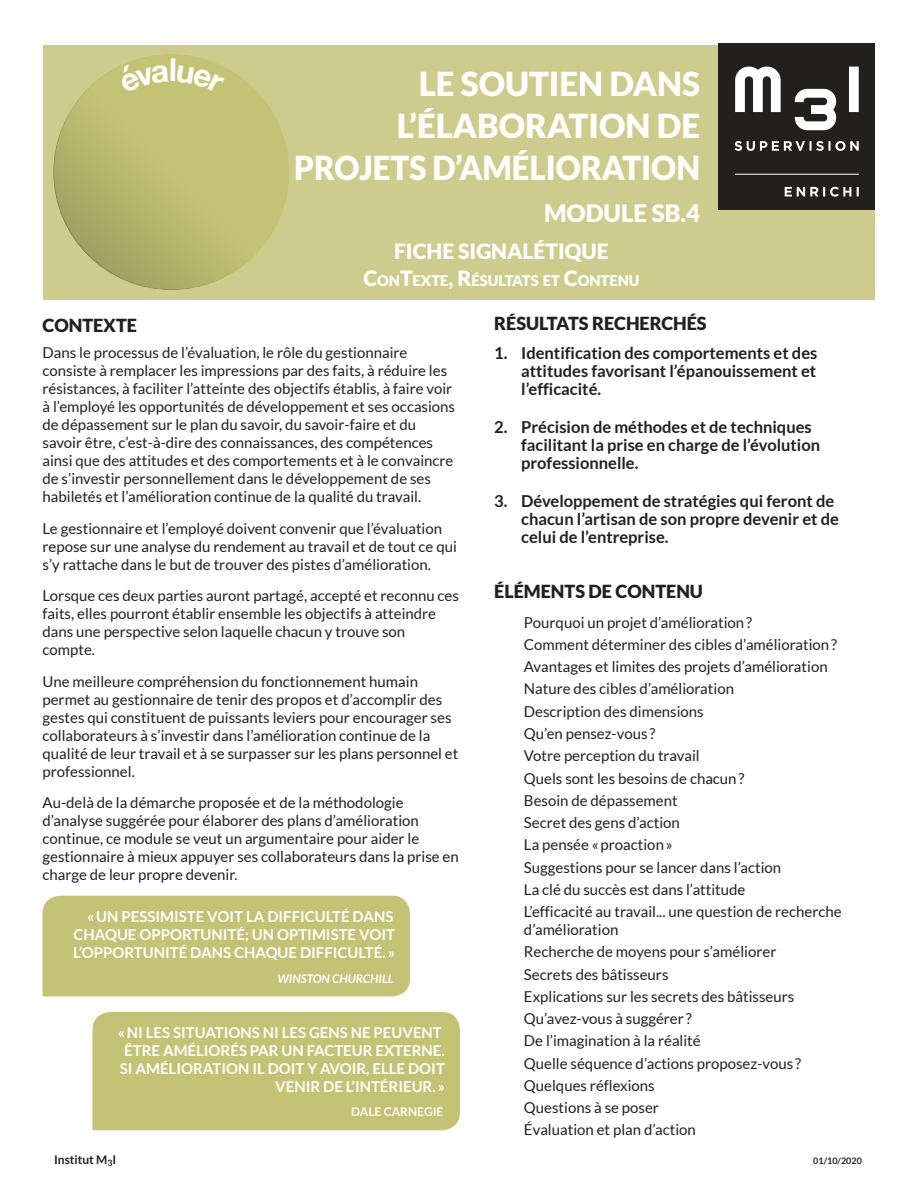
<style>
.page{position:relative;width:918px;height:1188px;background:#fff}
.page>*{position:absolute;margin:0;border:0;box-sizing:border-box;transform-origin:0 0}
.t1{font:900 33px/42px "Lato";color:#fff;text-align:right}
.t2{font:900 24px "Lato";color:#fff}
.t3{font:900 21px "Lato";color:#fff}
.t4{font:900 18px "Lato";color:#221f1f}
.t5{font:700 16.5px/18px "Lato";color:#221f1f}
.t6{font:15px/18px "Lato";color:#221f1f}
.t7{font:700 15px/18px "Lato";color:#fff;text-align:justify}
.t8{font:900 14.7px "Lato";color:#fff}
.t9{font:italic 700 12px "Lato";color:#fff}
.t10{font:700 12px "Lato";color:#fff}
.t11{font:700 12px "Lato";color:#221f1f}
.t12{font:700 9px "Lato";color:#221f1f}
.s1{font-size:21px}
</style>
<div class="page">
<div style="left:43px;top:45px;width:832px;height:255px;background:#cecc8d"></div>
<svg style="left:53px;top:54px;width:236px;height:236px;fill:#c4c375"></svg>
<div style="left:43px;top:896px;width:367px;height:100px;background:#c3c275"></div>
<div style="left:92px;top:1012px;width:368px;height:118px;background:#c3c275"></div>
<div style="left:719px;top:43px;width:156px;height:167px;background:#221f1f"></div>
<hr style="left:735px;top:174px;width:124px;height:1px;background:#fff">
<svg style="left:735px;top:141px;width:124px;height:10px"></svg>
<svg style="left:735px;top:67px;width:124px;height:63px"></svg>
<svg style="left:785px;top:187px;width:74px;height:10px"></svg>
<div style="left:116px;top:59px;width:109px;height:34px;background:#c4c375"></div>
<h1 class="t1" style="left:294px;top:63px;width:407px">LE SOUTIEN DANS<br>L’ÉLABORATION DE<br>PROJETS D’AMÉLIORATION</h1>
<h2 class="t2" style="left:544px;top:200px;width:157px">MODULE SB.4</h2>
<h3 class="t3" style="left:394px;top:240px;width:216px">FICHE SIGNALÉTIQUE</h3>
<p class="t8" style="left:363px;top:273px;width:278px"><span class="s1">C</span>ON<span class="s1">T</span>EXTE<span class="s1">, R</span>ÉSULTATS ET <span class="s1">C</span>ONTENU</p>
<p class="t4" style="left:43px;top:315px;width:96px">CONTEXTE</p>
<p class="t6" style="left:43px;top:344px;width:414px">Dans le processus de l’évaluation, le rôle du gestionnaire consiste à remplacer les impressions par des faits, à réduire les résistances, à faciliter l’atteinte des objectifs établis, à faire voir à l’employé les opportunités de développement et ses occasions de dépassement sur le plan du savoir, du savoir-faire et du savoir être, c’est-à-dire des connaissances, des compétences ainsi que des attitudes et des comportements et à le convaincre de s’investir personnellement dans le développement de ses habiletés et l’amélioration continue de la qualité du travail.</p>
<p class="t6" style="left:43px;top:519px;width:416px">Le gestionnaire et l’employé doivent convenir que l’évaluation repose sur une analyse du rendement au travail et de tout ce qui s’y rattache dans le but de trouver des pistes d’amélioration.</p>
<p class="t6" style="left:43px;top:587px;width:418px">Lorsque ces deux parties auront partagé, accepté et reconnu ces faits, elles pourront établir ensemble les objectifs à atteindre dans une perspective selon laquelle chacun y trouve son compte.</p>
<p class="t6" style="left:43px;top:672px;width:417px">Une meilleure compréhension du fonctionnement humain permet au gestionnaire de tenir des propos et d’accomplir des gestes qui constituent de puissants leviers pour encourager ses collaborateurs à s’investir dans l’amélioration continue de la qualité de leur travail et à se surpasser sur les plans personnel et professionnel.</p>
<p class="t6" style="left:43px;top:794px;width:418px">Au-delà de la démarche proposée et de la méthodologie d’analyse suggérée pour élaborer des plans d’amélioration continue, ce module se veut un argumentaire pour aider le gestionnaire à mieux appuyer ses collaborateurs dans la prise en charge de leur propre devenir.</p>
<p class="t7" style="left:73px;top:907px;width:323px;text-indent:14px">« UN PESSIMISTE VOIT LA DIFFICULTÉ DANS CHAQUE OPPORTUNITÉ; UN OPTIMISTE VOIT L’OPPORTUNITÉ DANS CHAQUE DIFFICULTÉ. »</p>
<p class="t9" style="left:277px;top:974px;width:118px">WINSTON CHURCHILL</p>
<p class="t7" style="left:118px;top:1023px;width:329px;text-align:right">« NI LES SITUATIONS NI LES GENS NE PEUVENT ÊTRE AMÉLIORÉS PAR UN FACTEUR EXTERNE.<br>SI AMÉLIORATION IL DOIT Y AVOIR, ELLE DOIT VENIR DE L’INTÉRIEUR. »</p>
<p class="t10" style="left:351px;top:1105px;width:94px">DALE CARNEGIE</p>
<p class="t4" style="left:494px;top:314px;width:214px">RÉSULTATS RECHERCHÉS</p>
<p class="t5" style="left:521px;top:344px;width:298px;text-align:justify;text-indent:-27px">1. Identification des comportements et des attitudes favorisant l’épanouissement et l’efficacité.</p>
<p class="t5" style="left:521px;top:418px;width:300px;text-indent:-27px">2. Précision de méthodes et de techniques facilitant la prise en charge de l’évolution professionnelle.</p>
<p class="t5" style="left:521px;top:492px;width:319px;text-indent:-27px">3. Développement de stratégies qui feront de chacun l’artisan de son propre devenir et de celui de l’entreprise.</p>
<p class="t4" style="left:494px;top:582px;width:210px">ÉLÉMENTS DE CONTENU</p>
<p class="t6" style="left:524px;top:611px;width:319px;line-height:22.2px">Pourquoi un projet d’amélioration ?<br>Comment déterminer des cibles d’amélioration ?<br>Avantages et limites des projets d’amélioration Nature des cibles d’amélioration<br>Description des dimensions<br>Qu’en pensez-vous ?<br>Votre perception du travail<br>Quels sont les besoins de chacun ?<br>Besoin de dépassement<br>Secret des gens d’action<br>La pensée « proaction »<br>Suggestions pour se lancer dans l’action<br>La clé du succès est dans l’attitude<br>L’efficacité au travail... une question de recherche</p>
<p class="t6" style="left:524px;top:919px;width:279px;line-height:22.2px">d’amélioration<br>Recherche de moyens pour s’améliorer<br>Secrets des bâtisseurs<br>Explications sur les secrets des bâtisseurs<br>Qu’avez-vous à suggérer ?<br>De l’imagination à la réalité<br>Quelle séquence d’actions proposez-vous ?<br>Quelques réflexions<br>Questions à se poser<br>Évaluation et plan d’action</p>
<p class="t11" style="left:54px;top:1153px;width:64px">Institut M<sub>3</sub>I</p>
<p class="t12" style="left:813px;top:1156px;width:50px">01/10/2020</p>
</div>
